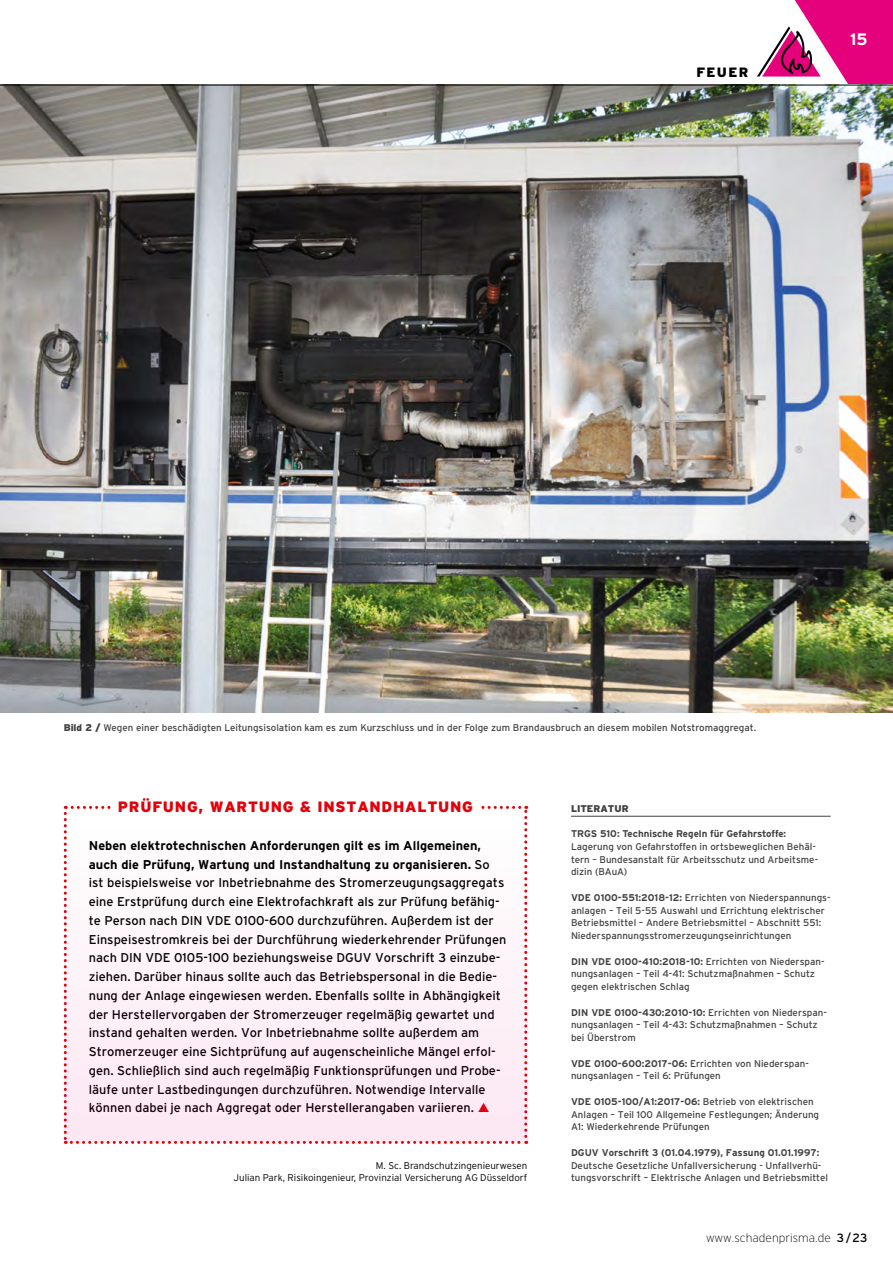
<style>
.page{position:relative;width:893px;height:1263px;background:#fff}
.page>*{position:absolute;margin:0;border:0;box-sizing:border-box;transform-origin:0 0}
.t1{font:700 16.5px "Interstate";color:#fff}
.Zwischenhead{font:900 15px "Interstate";letter-spacing:.05em;color:#e3000b}
.t2{font:900 13.5px "Interstate";letter-spacing:.1em;color:#000}
.Fliesstext_2020{font:12.75px/18.8px "Interstate";color:#000}
.Fliesstext_2020-2{font:700 12.75px "Interstate";color:#000}
.t3{font:200 12px "Interstate";color:#000}
.Bu_2020{font:9.75px/12.8px "Interstate";color:#414140}
.Autor_2020{font:300 9.75px "Interstate";color:#000}
.Bu_2020-2{font:700 9.75px "Interstate";color:#414140}
.Bu_2020-3{font:900 9.75px "Interstate";color:#414140}
.s1{font-weight:900}
.s2{font-weight:700}
.s3{font-weight:400}
</style>
<div class="page">
<svg style="left:757px;top:0;width:136px;height:85px"></svg>
<hr style="left:571px;top:816px;width:260px;height:1px;background:#414140">
<img style="left:0;top:86px;width:893px;height:626px">
<hr style="left:0;top:85px;width:893px;height:1px;background:#000">
<svg style="left:64px;top:806px;width:463px;height:338px"></svg>
<h3 class="t2" style="left:696px;top:64px;width:53px">FEUER</h3>
<h1 class="t1" style="left:850px;top:30px;width:19px">15</h1>
<p class="Bu_2020" style="left:64px;top:721px;width:694px"><span class="s1">Bild 2 /</span> Wegen einer beschädigten Leitungsisolation kam es zum Kurzschluss und in der Folge zum Brandausbruch an diesem mobilen Notstromaggregat.</p>
<p class="Zwischenhead" style="left:118px;top:798px;width:357px">PRÜFUNG, WARTUNG &amp; INSTANDHALTUNG</p>
<p class="Fliesstext_2020-2" style="left:89px;top:838px;width:394px">Neben elektrotechnischen Anforderungen gilt es im Allgemeinen,</p>
<p class="Fliesstext_2020" style="left:89px;top:854px;width:419px"><span class="s2">auch die Prüfung, Wartung und Instandhaltung zu organisieren.</span> So ist beispielsweise vor Inbetriebnahme des Stromerzeugungsaggregats eine Erstprüfung durch eine Elektrofachkraft als zur Prüfung befähig&shy;te Person nach DIN VDE 0100-600 durchzuführen. Außerdem ist der Einspeisestromkreis bei der Durchführung wiederkehrender Prüfungen nach DIN VDE 0105-100 beziehungsweise DGUV Vorschrift 3 einzube&shy;ziehen. Darüber hinaus sollte auch das Betriebspersonal in die Bedie&shy;nung der Anlage eingewiesen werden. Ebenfalls sollte in Abhängigkeit der Herstellervorgaben der Stromerzeuger regelmäßig gewartet und instand gehalten werden. Vor Inbetriebnahme sollte außerdem am Stromerzeuger eine Sichtprüfung auf augenscheinliche Mängel erfol&shy;gen. Schließlich sind auch regelmäßig Funktionsprüfungen und Probe&shy;läufe unter Lastbedingungen durchzuführen. Notwendige Intervalle können dabei je nach Aggregat oder Herstellerangaben variieren.</p>
<p class="Autor_2020" style="left:376px;top:1160px;width:153px">M. Sc. Brandschutzingenieurwesen</p>
<p class="Autor_2020" style="left:233px;top:1172px;width:295px">Julian Park, Risikoingenieur, Provinzial Versicherung AG Düsseldorf</p>
<p class="Bu_2020-3" style="left:571px;top:802px;width:59px">LITERATUR</p>
<p class="Bu_2020-2" style="left:571px;top:828px;width:217px">TRGS 510: Technische Regeln für Gefahrstoffe:</p>
<p class="Bu_2020" style="left:571px;top:840px;width:249px">Lagerung von Gefahrstoffen in ortsbeweglichen Behäl&shy;tern – Bundesanstalt für Arbeitsschutz und Arbeitsme&shy;dizin (BAuA)</p>
<p class="Bu_2020" style="left:571px;top:891px;width:261px"><span class="s2">VDE 0100-551:2018-12:</span> Errichten von Niederspannungs&shy;anlagen – Teil 5-55 Auswahl und Errichtung elektrischer Betriebsmittel – Andere Betriebsmittel – Abschnitt 551:<br>Niederspannungsstromerzeugungseinrichtungen</p>
<p class="Bu_2020" style="left:571px;top:955px;width:255px"><span class="s2">DIN VDE 0100-410:2018-10:</span> Errichten von Niederspan&shy;nungsanlagen – Teil 4-41: Schutzmaßnahmen – Schutz gegen elektrischen Schlag</p>
<p class="Bu_2020" style="left:571px;top:1006px;width:257px"><span class="s2">DIN VDE 0100-430:2010-10:</span> Errichten von Niederspan&shy;nungsanlagen – Teil 4-43: Schutzmaßnahmen – Schutz bei Überstrom</p>
<p class="Bu_2020" style="left:571px;top:1057px;width:239px"><span class="s2">VDE 0100-600:2017-06:</span> Errichten von Niederspan&shy;nungsanlagen – Teil 6: Prüfungen</p>
<p class="Bu_2020" style="left:571px;top:1095px;width:250px"><span class="s2">VDE 0105-100/A1:2017-06:</span> Betrieb von elektrischen<br>Anlagen – Teil 100 Allgemeine Festlegungen; Änderung<br>A1: Wiederkehrende Prüfungen</p>
<p class="Bu_2020-2" style="left:571px;top:1147px;width:250px">DGUV Vorschrift 3 (01.04.1979), Fassung 01.01.1997:</p>
<p class="Bu_2020" style="left:571px;top:1159px;width:259px">Deutsche Gesetzliche Unfallversicherung - Unfallverhü&shy;tungsvorschrift – Elektrische Anlagen und Betriebsmittel</p>
<p class="t3" style="left:706px;top:1231px;width:163px">www.schadenprisma.de <span class="s3">3/23</span></p>
</div>
